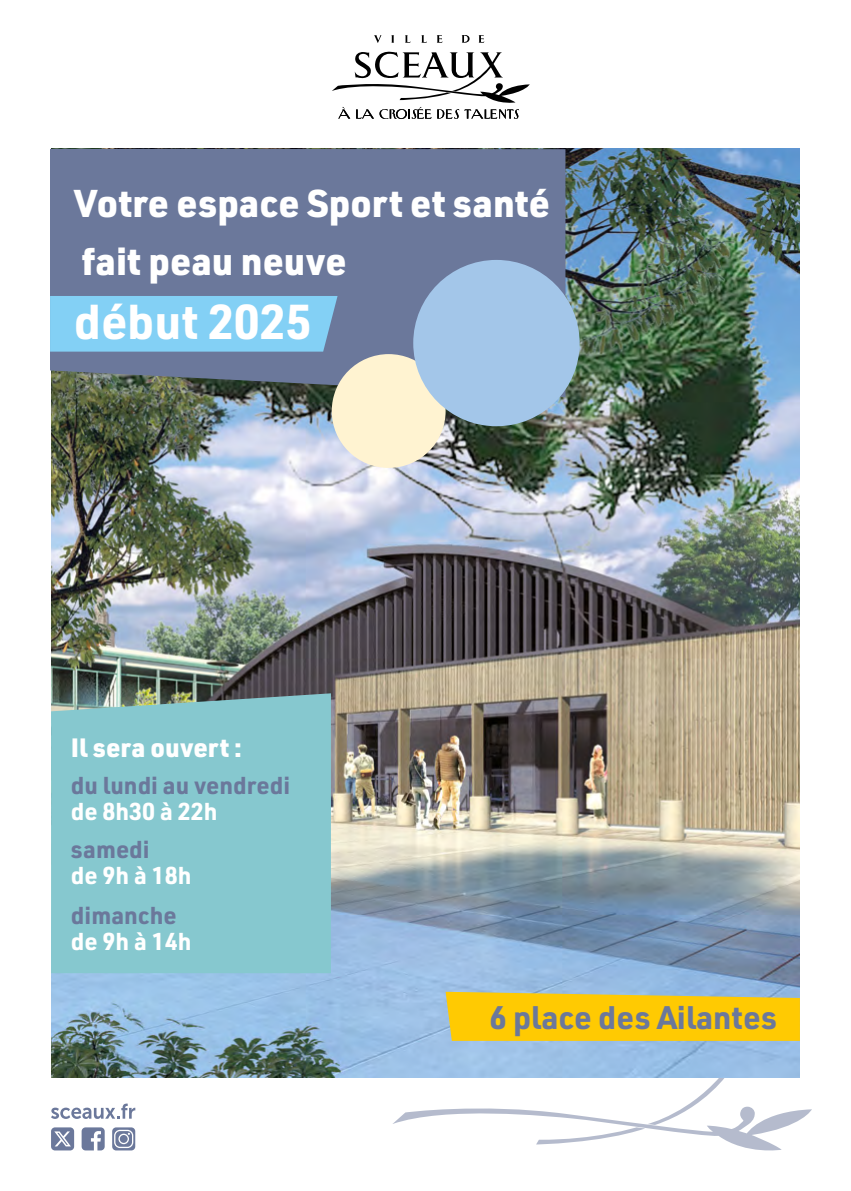
<style>
.page{position:relative;width:851px;height:1191px;background:#fff}
.page>*{position:absolute;margin:0;border:0;box-sizing:border-box;transform-origin:0 0}
.t1{font:700 48px "URWDIN";color:#fff}
.t2{font:900 38px/57.6px "URWDIN";color:#fff}
.t3{font:700 32px "URWDIN";color:#6b789b}
.t4{font:900 26px "URWDIN";color:#fff}
.t5{font:700 24px "URWDIN";color:#6b789b}
.t6{font:700 24px "URWDIN";color:#fff}
</style>
<div class="page">
<svg style="left:51px;top:1127px;width:23px;height:23px"></svg>
<svg style="left:82px;top:1127px;width:23px;height:23px"></svg>
<svg style="left:112px;top:1127px;width:23px;height:23px"></svg>
<svg style="left:51px;top:1103px;width:84px;height:16px"></svg>
<svg style="left:392px;top:1068px;width:419px;height:83px"></svg>
<img style="left:51px;top:149px;width:748px;height:928px">
<svg style="left:374px;top:35px;width:7px;height:8px"></svg>
<svg style="left:391px;top:35px;width:3px;height:8px"></svg>
<svg style="left:405px;top:35px;width:5px;height:8px"></svg>
<svg style="left:437px;top:35px;width:5px;height:8px"></svg>
<svg style="left:421px;top:35px;width:6px;height:8px"></svg>
<svg style="left:478px;top:35px;width:6px;height:8px"></svg>
<svg style="left:461px;top:35px;width:8px;height:8px"></svg>
<svg style="left:332px;top:52px;width:197px;height:67px"></svg>
<div style="left:50px;top:149px;width:515px;height:248px;background:#6b789b"></div>
<div style="left:51px;top:693px;width:280px;height:280px;background:#86c8cf"></div>
<div style="left:50px;top:296px;width:287px;height:55px;background:#83d0f5"></div>
<div style="left:332px;top:354px;width:113px;height:114px;background:#fff3d1;border-radius:50%"></div>
<div style="left:413px;top:260px;width:166px;height:166px;background:#a3c6e9;border-radius:50%"></div>
<svg style="left:445px;top:991px;width:354px;height:49px;background:#f5c816"></svg>
<p class="t2" style="left:74px;top:173px;width:477px">Votre espace Sport et santé fait peau neuve</p>
<p class="t1" style="left:74px;top:289px;width:239px">début 2025</p>
<p class="t4" style="left:71px;top:729px;width:173px">Il sera ouvert :</p>
<p class="t5" style="left:71px;top:769px;width:221px">du lundi au vendredi</p>
<p class="t6" style="left:71px;top:795px;width:148px">de 8h30 à 22h</p>
<p class="t5" style="left:71px;top:832px;width:80px">samedi</p>
<p class="t6" style="left:71px;top:858px;width:122px">de 9h à 18h</p>
<p class="t5" style="left:71px;top:898px;width:107px">dimanche</p>
<p class="t6" style="left:71px;top:924px;width:122px">de 9h à 14h</p>
<p class="t3" style="left:489px;top:995px;width:289px">6 place des Ailantes</p>
</div>
